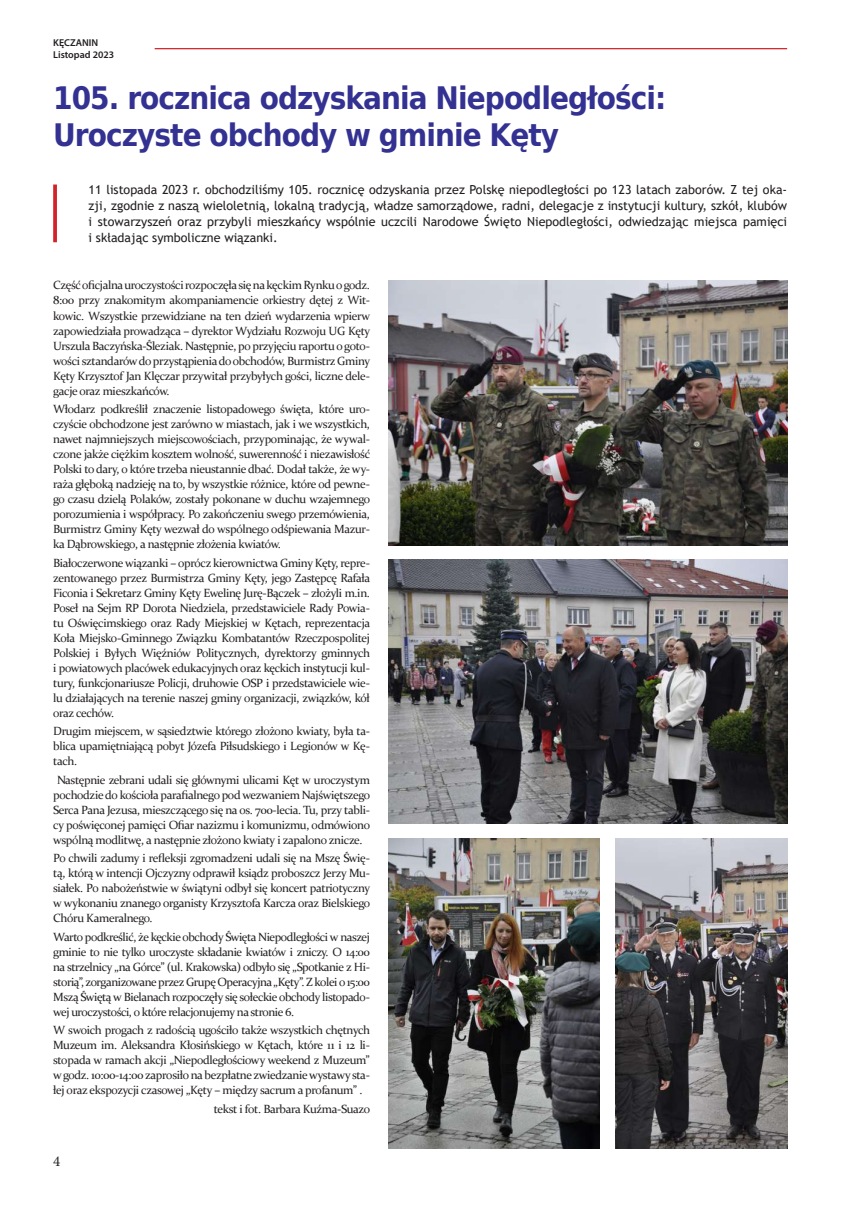
<style>
.page{position:relative;width:851px;height:1205px;background:#fff}
.page>*{position:absolute;margin:0;border:0;box-sizing:border-box;transform-origin:0 0}
.t1{font:700 31.12px/37.4px "DejaVu Sans Condensed";letter-spacing:-.03em;color:#333191}
.t2{font:15px "Minion Pro";color:#231f20}
.t3{font:12.5px/16.2px "Trebuchet MS";color:#231f20;text-align:justify}
.t4{font:11.88px/15px "Constantia";letter-spacing:-.03em;color:#231f20;text-align:justify}
.t5{font:600 10px/12px "Myriad Pro";color:#231f20}
</style>
<div class="page">
<hr style="left:155px;top:48px;width:632px;height:1px;background:#d1232a">
<img style="left:615px;top:838px;width:172px;height:310px">
<img style="left:389px;top:838px;width:210px;height:310px">
<img style="left:389px;top:559px;width:398px;height:265px">
<img style="left:389px;top:281px;width:398px;height:264px">
<svg style="left:53px;top:184px;width:4px;height:58px"></svg>
<p class="t5" style="left:53px;top:37px;width:63px">KĘCZANIN<br>Listopad 2023</p>
<h1 class="t1" style="left:53px;top:78px;width:614px">105. rocznica odzyskania Niepodległości:<br>Uroczyste obchody w gminie Kęty</h1>
<p class="t3" style="left:89px;top:181px;width:700px">11 listopada 2023 r. obchodziliśmy 105. rocznicę odzyskania przez Polskę niepodległości po 123 latach zaborów. Z tej oka&shy;zji, zgodnie z naszą wieloletnią, lokalną tradycją, władze samorządowe, radni, delegacje z instytucji kultury, szkół, klubów i stowarzyszeń oraz przybyli mieszkańcy wspólnie uczcili Narodowe Święto Niepodległości, odwiedzając miejsca pamięci i składając symboliczne wiązanki.</p>
<p class="t4" style="left:53px;top:277px;width:318px">Część oficjalna uroczystości rozpoczęła się nakęckim Rynku ogodz.<br>8:00 przy znakomitym akompaniamencie orkiestry dętej z Wit&shy;kowic. Wszystkie przewidziane na ten dzień wydarzenia wpierw zapowiedziała prowadząca – dyrektor Wydziału Rozwoju UG Kęty Urszula Baczyńska-Śleziak. Następnie, po przyjęciu raportu ogoto&shy;wości sztandarów do przystąpienia do obchodów, Burmistrz Gminy Kęty Krzysztof Jan Klęczar przywitał przybyłych gości, liczne dele&shy;gacje oraz mieszkańców.</p>
<p class="t4" style="left:53px;top:401px;width:318px">Włodarz podkreślił znaczenie listopadowego święta, które uro&shy;czyście obchodzone jest zarówno w miastach, jak i we wszystkich, nawet najmniejszych miejscowościach, przypominając, że wywal&shy;czone jakże ciężkim kosztem wolność, suwerenność i niezawisłość Polski to dary, o które trzeba nieustannie dbać. Dodał także, że wy&shy;raża głęboką nadzieję na to, by wszystkie różnice, które od pewne&shy;go czasu dzielą Polaków, zostały pokonane w duchu wzajemnego porozumienia i współpracy. Po zakończeniu swego przemówienia, Burmistrz Gminy Kęty wezwał do wspólnego odśpiewania Mazur&shy;ka Dąbrowskiego, a następnie złożenia kwiatów.</p>
<p class="t4" style="left:53px;top:554px;width:318px">Białoczerwone wiązanki – oprócz kierownictwa Gminy Kęty, repre&shy;zentowanego przez Burmistrza Gminy Kęty, jego Zastępcę Rafała Ficonia i Sekretarz Gminy Kęty Ewelinę Jurę-Bączek – złożyli m.in.<br>Poseł na Sejm RP Dorota Niedziela, przedstawiciele Rady Powia&shy;tu Oświęcimskiego oraz Rady Miejskiej w Kętach, reprezentacja Koła Miejsko-Gminnego Związku Kombatantów Rzeczpospolitej Polskiej i Byłych Więźniów Politycznych, dyrektorzy gminnych i powiatowych placówek edukacyjnych oraz kęckich instytucji kul&shy;tury, funkcjonariusze Policji, druhowie OSP i przedstawiciele wie&shy;lu działających na terenie naszej gminy organizacji, związków, kół oraz cechów.</p>
<p class="t4" style="left:53px;top:723px;width:318px">Drugim miejscem, w sąsiedztwie którego złożono kwiaty, była ta&shy;blica upamiętniającą pobyt Józefa Piłsudskiego i Legionów w Kę&shy;tach.</p>
<p class="t4" style="left:53px;top:772px;width:318px;text-indent:4px">Następnie zebrani udali się głównymi ulicami Kęt w uroczystym pochodzie do kościoła parafialnego pod wezwaniem Najświętszego Serca Pana Jezusa, mieszczącego się na os. 700-lecia. Tu, przy tabli&shy;cy poświęconej pamięci Ofiar nazizmu i komunizmu, odmówiono wspólną modlitwę, a następnie złożono kwiaty i zapalono znicze.</p>
<p class="t4" style="left:53px;top:850px;width:318px">Po chwili zadumy i refleksji zgromadzeni udali się na Mszę Świę&shy;tą, którą w intencji Ojczyzny odprawił ksiądz proboszcz Jerzy Mu&shy;siałek. Po nabożeństwie w świątyni odbył się koncert patriotyczny w wykonaniu znanego organisty Krzysztofa Karcza oraz Bielskiego Chóru Kameralnego.</p>
<p class="t4" style="left:53px;top:929px;width:318px">Warto podkreślić, że kęckie obchody Święta Niepodległości w naszej gminie to nie tylko uroczyste składanie kwiatów i zniczy. O 14:00 na strzelnicy „na Górce” (ul. Krakowska) odbyło się „Spotkanie z Hi&shy;storią”, zorganizowane przez Grupę Operacyjna „Kęty”. Z kolei o 15:00<br>Mszą Świętą w Bielanach rozpoczęły się sołeckie obchody listopado&shy;wej uroczystości, o które relacjonujemy na stronie 6.</p>
<p class="t4" style="left:53px;top:1022px;width:318px">W swoich progach z radością ugościło także wszystkich chętnych Muzeum im. Aleksandra Kłosińskiego w Kętach, które 11 i 12 li&shy;stopada w ramach akcji „Niepodległościowy weekend z Muzeum” wgodz. 10:00-14:00 zaprosiło nabezpłatne zwiedzanie wystawy sta&shy;łej oraz ekspozycji czasowej „Kęty – między sacrum a profanum” .</p>
<p class="t4" style="left:214px;top:1101px;width:158px">tekst i fot. Barbara Kuźma-Suazo</p>
<p class="t2" style="left:53px;top:1151px;width:9px">4</p>
</div>
